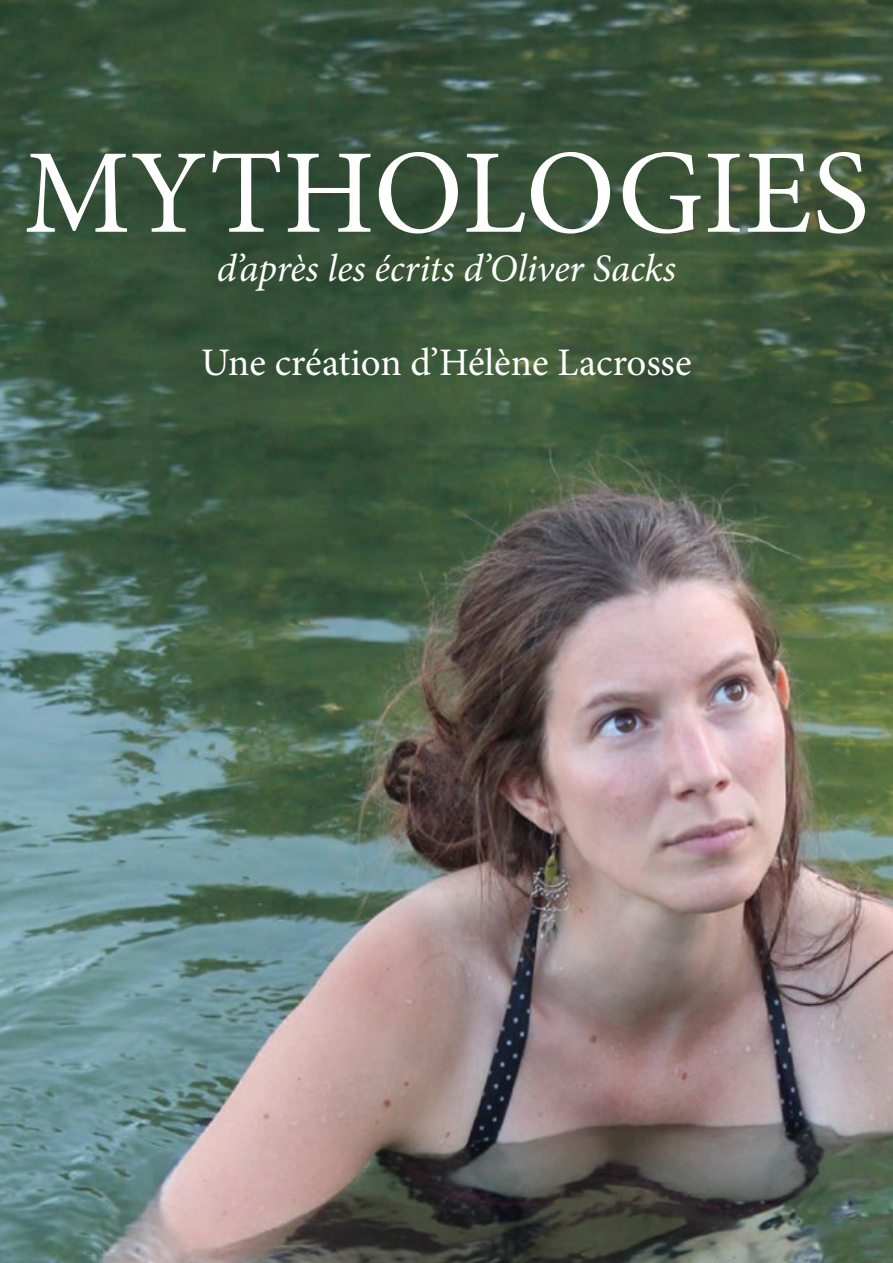
<style>
.page{position:relative;width:893px;height:1263px;background:#fff}
.page>*{position:absolute;margin:0;border:0;box-sizing:border-box;transform-origin:0 0}
.t1{font:120px "Minion Pro";color:#fff}
.t2{font:italic 39px "Minion Pro";letter-spacing:-.005em;color:#fff}
.t3{font:39px "Minion Pro";color:#fff}
</style>
<div class="page">
<img style="left:0;top:0;width:893px;height:1263px">
<h1 class="t1" style="left:24px;top:113px;width:847px">MYTHOLOGIES</h1>
<p class="t2" style="left:217px;top:242px;width:461px">d’après les écrits d’Oliver Sacks</p>
<p class="t3" style="left:201px;top:336px;width:492px">Une création d’Hélène Lacrosse</p>
</div>
